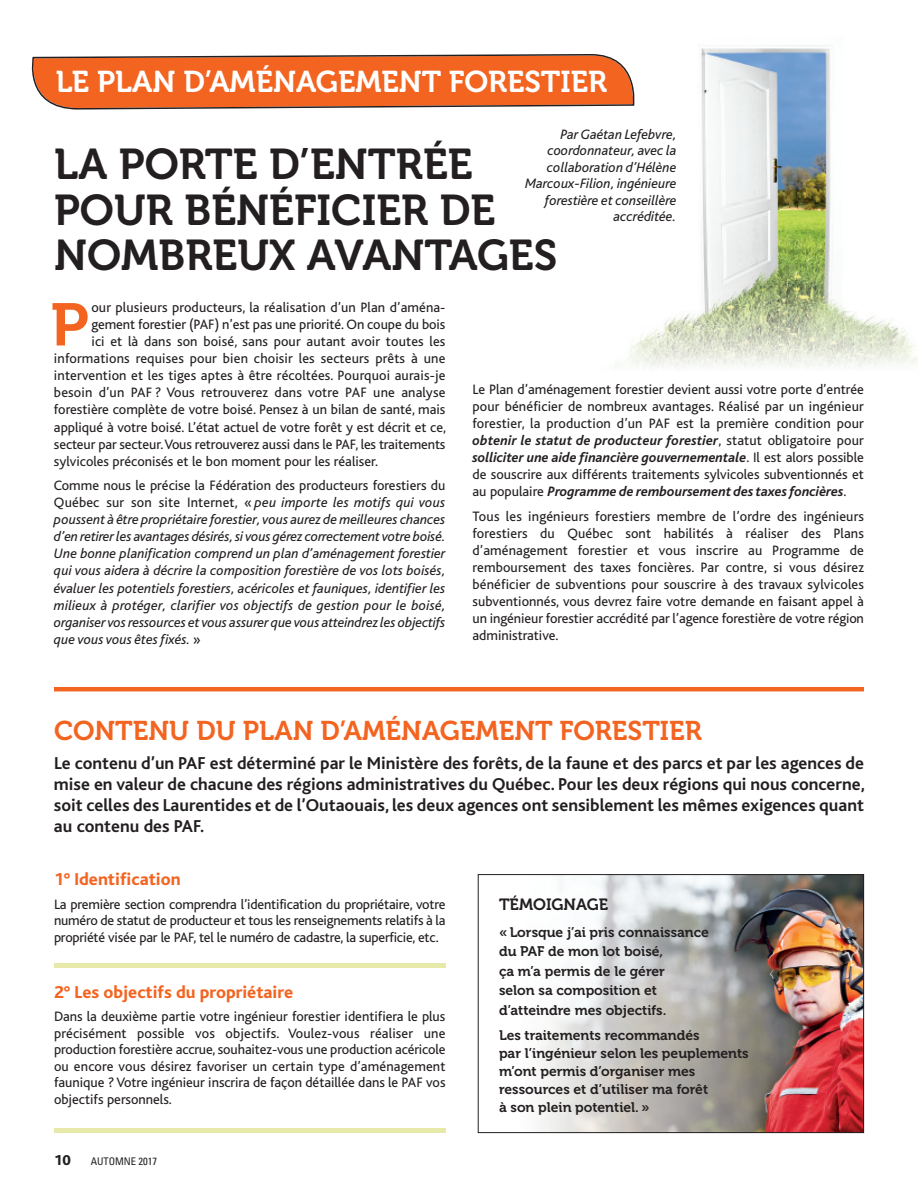
<style>
.page{position:relative;width:918px;height:1188px;background:#fff}
.page>*{position:absolute;margin:0;border:0;box-sizing:border-box;transform-origin:0 0}
.t1{font:59.7px "Museo 700";color:#f36421;scale:1.07 1}
.t2{font:42.9px/45.5px "Museo 700";color:#231f20}
.t3{font:30px "Museo 700";color:#fff}
.t4{font:27px "Museo 700";color:#f36421}
.t5{font:700 18px/21px "Bliss";color:#231f20;text-align:justify}
.t6{font:800 18px "Bliss";color:#f36421}
.t7{font:16.2px "Museo 700";color:#231f20}
.t8{font:800 15px "Bliss";color:#231f20}
.t9{font:14.25px/17.1px "Bliss";color:#231f20;text-align:justify}
.t10{font:italic 14.25px/17.1px "Bliss";color:#231f20;text-align:justify}
.t11{font:13.8px/19.5px "Museo 700";color:#231f20}
.t12{font:condensed 10.5px "Univers";color:#231f20}
.s1{font-style:normal}
.s2{font-weight:700;font-style:italic}
</style>
<div class="page">
<img style="left:628px;top:45px;width:289px;height:323px">
<svg style="left:31px;top:54px;width:610px;height:56px;background:#e86f37"></svg>
<hr style="left:54px;top:687px;width:810px;height:4px;background:#f36421">
<img style="left:539px;top:876px;width:323px;height:255px">
<div style="left:478px;top:874px;width:386px;height:259px;border:1px solid #231f20"></div>
<div style="left:54px;top:963px;width:392px;height:5px;background:#e7e9a9"></div>
<hr style="left:54px;top:1129px;width:392px;height:4px;background:#e7e9a9">
<h3 class="t3" style="left:56px;top:70px;width:553px">LE PLAN D’AMÉNAGEMENT FORESTIER</h3>
<p class="t10" style="left:525px;top:128px;width:153px;line-height:16.5px;text-align:right">Par Gaétan Lefebvre, coordonnateur, avec la collaboration d’Hélène<br>Marcoux-Filion, ingénieure forestière et conseillère accréditée.</p>
<h2 class="t2" style="left:54px;top:146px;width:505px">LA PORTE D’ENTRÉE<br>POUR BÉNÉFICIER DE<br>NOMBREUX AVANTAGES</h2>
<p class="t9" style="left:91px;top:300px;width:356px">our plusieurs producteurs, la réalisation d’un Plan d’aména-</p>
<p class="t9" style="left:91px;top:317px;width:356px">gement forestier (PAF) n’est pas une priorité. On coupe du bois</p>
<p class="t9" style="left:91px;top:334px;width:356px">ici et là dans son boisé, sans pour autant avoir toutes les</p>
<p class="t9" style="left:54px;top:352px;width:393px">informations requises pour bien choisir les secteurs prêts à une</p>
<p class="t9" style="left:54px;top:369px;width:393px">intervention et les tiges aptes à être récoltées. Pourquoi aurais-je</p>
<p class="t9" style="left:54px;top:386px;width:393px">besoin d’un PAF ? Vous retrouverez dans votre PAF une analyse</p>
<p class="t9" style="left:54px;top:403px;width:393px">forestière complète de votre boisé. Pensez à un bilan de santé, mais</p>
<p class="t9" style="left:54px;top:420px;width:394px">appliqué à votre boisé. L’état actuel de votre forêt y est décrit et ce,</p>
<p class="t9" style="left:54px;top:437px;width:393px">secteur par secteur.Vous retrouverez aussi dans le PAF, les traitements</p>
<p class="t9" style="left:54px;top:454px;width:326px">sylvicoles préconisés et le bon moment pour les réaliser.</p>
<p class="t10" style="left:54px;top:478px;width:393px"><span class="s1">Comme nous le précise la Fédération des producteurs forestiers du Québec sur son site Internet, «</span> peu importe les motifs qui vous poussent à être propriétaire forestier, vous aurez demeilleures chances d’en retirerles avantages désirés,si vous gérez correctement votre boisé.<br>Une bonne planification comprend un plan d’aménagement forestier qui vous aidera à décrire la composition forestière de vos lots boisés, évaluer les potentiels forestiers, acéricoles et fauniques, identifier les milieux à protéger, clarifier vos objectifs de gestion pour le boisé, organiser vosressources et vous assurer que vous atteindrezles objectifs que vous vous êtes fixés. <span class="s1">»</span></p>
<h1 class="t1" style="left:50px;top:303px;width:38px">P</h1>
<p class="t9" style="left:472px;top:382px;width:393px">Le Plan d’aménagement forestier devient aussi votre porte d’entrée pour bénéficier de nombreux avantages. Réalisé par un ingénieur forestier, la production d’un PAF est la première condition pour <span class="s2">obtenir le statut de producteur forestier</span>, statut obligatoire pour <span class="s2">solliciter une aide financière gouvernementale</span>. Il est alors possible de souscrire aux différents traitements sylvicoles subventionnés et au populaire <span class="s2">Programme de remboursement des taxes foncières</span>.</p>
<p class="t9" style="left:472px;top:509px;width:393px">Tous les ingénieurs forestiers membre de l’ordre des ingénieurs forestiers du Québec sont habilités à réaliser des Plans d’aménagement forestier et vous inscrire au Programme de remboursement des taxes foncières. Par contre, si vous désirez bénéficier de subventions pour souscrire à des travaux sylvicoles subventionnés, vous devrez faire votre demande en faisant appel à un ingénieur forestier accrédité par l’agence forestière de votre région administrative.</p>
<h3 class="t4" style="left:54px;top:721px;width:649px">CONTENU DU PLAN D’AMÉNAGEMENT FORESTIER</h3>
<p class="t5" style="left:54px;top:754px;width:812px">Le contenu d’un PAF est déterminé par le Ministère des forêts, de la faune et des parcs et par les agences de mise en valeur de chacune des régions administratives du Québec. Pour les deux régions qui nous concerne, soit celles des Laurentides et de l’Outaouais, les deux agences ont sensiblement les mêmes exigences quant au contenu des PAF.</p>
<p class="t6" style="left:54px;top:873px;width:128px">1° Identification</p>
<p class="t9" style="left:54px;top:897px;width:393px;line-height:16.5px">La première section comprendra l’identification du propriétaire, votre numéro de statut de producteur et tous les renseignements relatifs à la propriété visée par le PAF, tel le numéro de cadastre, la superficie, etc.</p>
<p class="t6" style="left:54px;top:986px;width:241px">2° Les objectifs du propriétaire</p>
<p class="t9" style="left:54px;top:1010px;width:393px;line-height:16.5px">Dans la deuxième partie votre ingénieur forestier identifiera le plus précisément possible vos objectifs. Voulez-vous réaliser une production forestière accrue, souhaitez-vous une production acéricole ou encore vous désirez favoriser un certain type d’aménagement faunique ?Votre ingénieur inscrira de façon détaillée dans le PAF vos objectifs personnels.</p>
<p class="t8" style="left:54px;top:1155px;width:18px">10</p>
<p class="t12" style="left:91px;top:1157px;width:68px">AUTOMNE 2017</p>
<p class="t7" style="left:499px;top:898px;width:111px">TÉMOIGNAGE</p>
<p class="t11" style="left:499px;top:923px;width:211px">«Lorsque j’ai pris connaissance du PAF de mon lot boisé,<br>ça m’a permis de le gérer<br>selon sa composition et d’atteindre mes objectifs.</p>
<p class="t11" style="left:499px;top:1027px;width:251px;line-height:18px">Les traitements recommandés<br>par l’ingénieur selon les peuplements m’ont permis d’organiser mes ressources et d’utiliser ma forêt<br>à son plein potentiel.»</p>
</div>
